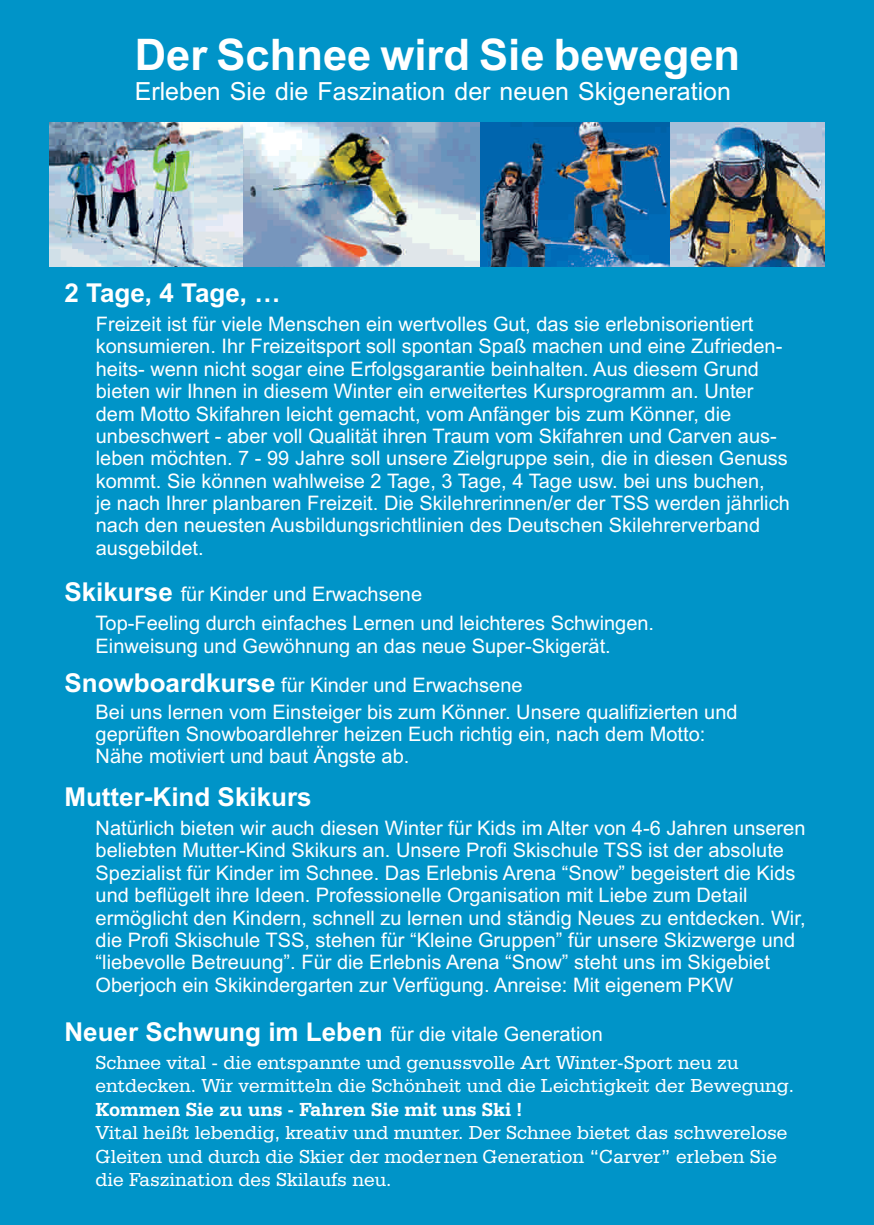
<style>
.page{position:relative;width:874px;height:1225px;background:#fff}
.page>*{position:absolute;margin:0;border:0;box-sizing:border-box;transform-origin:0 0}
.t1{font:700 43.6px "Arial";color:#fff}
.t2{font:700 26px "Arial";color:#fff}
.t3{font:25px "Arial";color:#fff}
.t4{font:20px/22.4px "Arial";color:#fff}
.t5{font:20px/23.2px "Serifa BT";color:#fff}
.t6{font:700 20px "Serifa BT";color:#fff}
.s1{font-weight:700;font-size:26px}
</style>
<div class="page">
<div style="left:0;top:0;width:873px;height:1225px;background:#0094c8"></div>
<img style="left:669px;top:122px;width:154px;height:145px">
<img style="left:479px;top:122px;width:190px;height:145px">
<img style="left:242px;top:122px;width:237px;height:145px">
<img style="left:50px;top:122px;width:192px;height:145px">
<h1 class="t1" style="left:135px;top:38px;width:606px">Der Schnee wird Sie bewegen</h1>
<p class="t3" style="left:135px;top:82px;width:597px">Erleben Sie die Faszination der neuen Skigeneration</p>
<h2 class="t2" style="left:64px;top:283px;width:217px">2 Tage, 4 Tage, …</h2>
<p class="t4" style="left:96px;top:315px;width:695px">Freizeit ist für viele Menschen ein wertvolles Gut, das sie erlebnisorientiert konsumieren. Ihr Freizeitsport soll spontan Spaß machen und eine Zufrieden&shy;heits- wenn nicht sogar eine Erfolgsgarantie beinhalten. Aus diesem Grund bieten wir Ihnen in diesem Winter ein erweitertes Kursprogramm an. Unter dem Motto Skifahren leicht gemacht, vom Anfänger bis zum Könner, die unbeschwert - aber voll Qualität ihren Traum vom Skifahren und Carven aus&shy;leben möchten. 7 - 99 Jahre soll unsere Zielgruppe sein, die in diesen Genuss kommt. Sie können wahlweise 2 Tage, 3 Tage, 4 Tage usw. bei uns buchen,<br>je nach Ihrer planbaren Freizeit. Die Skilehrerinnen/er der TSS werden jährlich nach den neuesten Ausbildungsrichtlinien des Deutschen Skilehrerverband ausgebildet.</p>
<p class="t4" style="left:64px;top:584px;width:359px"><span class="s1">Skikurse</span> für Kinder und Erwachsene</p>
<p class="t4" style="left:95px;top:614px;width:560px">Top-Feeling durch einfaches Lernen und leichteres Schwingen.<br>Einweisung und Gewöhnung an das neue Super-Skigerät.</p>
<p class="t4" style="left:64px;top:676px;width:459px"><span class="s1">Snowboardkurse</span> für Kinder und Erwachsene</p>
<p class="t4" style="left:95px;top:702px;width:643px">Bei uns lernen vom Einsteiger bis zum Könner. Unsere qualifizierten und geprüften Snowboardlehrer heizen Euch richtig ein, nach dem Motto:<br>Nähe motiviert und baut Ängste ab.</p>
<h2 class="t2" style="left:64px;top:787px;width:249px">Mutter-Kind Skikurs</h2>
<p class="t4" style="left:95px;top:818px;width:711px">Natürlich bieten wir auch diesen Winter für Kids im Alter von 4-6 Jahren unseren beliebten Mutter-Kind Skikurs an. Unsere Profi Skischule TSS ist der absolute Spezialist für Kinder im Schnee. Das Erlebnis Arena “Snow” begeistert die Kids und beflügelt ihre Ideen. Professionelle Organisation mit Liebe zum Detail ermöglicht den Kindern, schnell zu lernen und ständig Neues zu entdecken. Wir, die Profi Skischule TSS, stehen für “Kleine Gruppen” für unsere Skizwerge und “liebevolle Betreuung”. Für die Erlebnis Arena “Snow” steht uns im Skigebiet Oberjoch ein Skikindergarten zur Verfügung. Anreise: Mit eigenem PKW</p>
<p class="t4" style="left:64px;top:1024px;width:539px"><span class="s1">Neuer Schwung im Leben</span> für die vitale Generation</p>
<p class="t5" style="left:95px;top:1052px;width:699px">Schnee vital - die entspannte und genussvolle Art Winter-Sport neu zu entdecken. Wir vermitteln die Schönheit und die Leichtigkeit der Bewegung.</p>
<p class="t6" style="left:95px;top:1101px;width:428px">Kommen Sie zu uns - Fahren Sie mit uns Ski !</p>
<p class="t5" style="left:95px;top:1122px;width:693px">Vital heißt lebendig, kreativ und munter. Der Schnee bietet das schwerelose<br>Gleiten und durch die Skier der modernen Generation “Carver” erleben Sie die Faszination des Skilaufs neu.</p>
</div>
